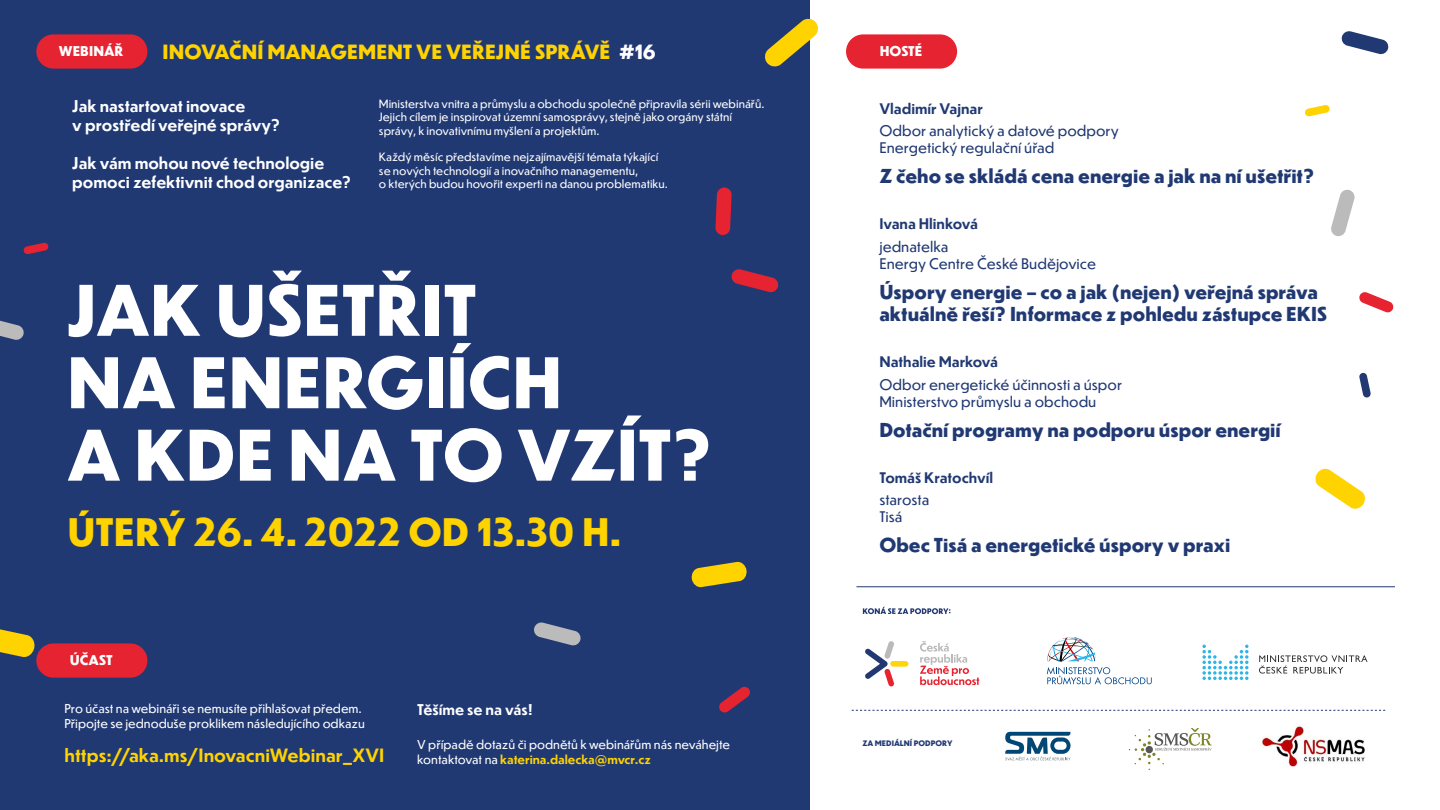
<style>
.page{position:relative;width:1440px;height:810px;background:#fff}
.page>*{position:absolute;margin:0;border:0;box-sizing:border-box;transform-origin:0 0}
.t1{font:800 68.32px "Dunbar Text";color:#fff}
.t2{font:800 37.28px "Dunbar Text";color:#ffd300}
.t3{font:800 19.27px "Dunbar Text";letter-spacing:-.005em;color:#ffd300}
.t4{font:800 18.9px "Dunbar Text";color:#213973}
.t5{font:700 18px "Dunbar Text";color:#ffd300}
.t6{font:700 15.98px/19.2px "Dunbar Text";color:#fff}
.t7{font:700 14.62px "Dunbar Text";color:#fff}
.t8{font:14.4px "Dunbar Text";color:#213973}
.t9{font:700 14.4px "Dunbar Text";color:#213973}
.t10{font:800 13.27px "Dunbar Text";color:#fff}
.t11{font:12.08px "Dunbar Text";color:#fff}
.t12{font:700 12.08px "Dunbar Text";color:#ffd300}
.t13{font:11.25px/13.5px "Dunbar Text";color:#fff}
.t14{font:800 7.5px "Dunbar Text";color:#213873}
.s1{color:#fff}
.s2{font-weight:400;color:#fff}
</style>
<div class="page">
<div style="left:0;top:0;width:810px;height:810px;background:#213973"></div>
<svg style="left:534px;top:622px;width:47px;height:24px"></svg>
<svg style="left:1331px;top:189px;width:24px;height:47px"></svg>
<svg style="left:715px;top:187px;width:17px;height:48px"></svg>
<svg style="left:1341px;top:31px;width:48px;height:24px"></svg>
<svg style="left:0;top:320px;width:24px;height:20px"></svg>
<svg style="left:731px;top:269px;width:48px;height:24px"></svg>
<svg style="left:719px;top:686px;width:31px;height:27px"></svg>
<svg style="left:1359px;top:292px;width:35px;height:21px"></svg>
<svg style="left:765px;top:18px;width:53px;height:49px"></svg>
<svg style="left:0;top:629px;width:35px;height:28px"></svg>
<svg style="left:23px;top:242px;width:26px;height:12px"></svg>
<svg style="left:1305px;top:105px;width:25px;height:12px"></svg>
<svg style="left:1359px;top:373px;width:12px;height:25px"></svg>
<svg style="left:691px;top:561px;width:56px;height:27px"></svg>
<svg style="left:1315px;top:468px;width:50px;height:41px"></svg>
<hr style="left:856px;top:586px;width:539px;height:1px;background:#213973">
<div style="left:846px;top:34px;width:111px;height:35px;background:#e62331;border-radius:17px"></div>
<div style="left:36px;top:34px;width:111px;height:35px;background:#e62331;border-radius:17px"></div>
<div style="left:36px;top:643px;width:111px;height:35px;background:#e62331;border-radius:17px"></div>
<svg style="left:1202px;top:645px;width:47px;height:35px"></svg>
<svg style="left:1259px;top:655px;width:109px;height:19px"></svg>
<svg style="left:1047px;top:667px;width:105px;height:17px"></svg>
<svg style="left:1047px;top:637px;width:49px;height:24px"></svg>
<div style="left:890px;top:661px;width:18px;height:6px;background:#ffd408;border-radius:3px"></div>
<svg style="left:865px;top:641px;width:29px;height:45px"></svg>
<svg style="left:920px;top:641px;width:59px;height:44px"></svg>
<svg style="left:863px;top:607px;width:87px;height:7px"></svg>
<img style="left:1262px;top:725px;width:103px;height:42px">
<svg style="left:1005px;top:732px;width:66px;height:29px"></svg>
<svg style="left:1129px;top:728px;width:83px;height:42px"></svg>
<div style="left:1146px;top:746px;width:7px;height:7px;background:#575757;border-radius:50%"></div>
<svg style="left:852px;top:710px;width:533px;height:1px"></svg>
<p class="t10" style="left:59px;top:42px;width:66px">WEBINÁŘ</p>
<p class="t3" style="left:163px;top:38px;width:495px">INOVAČNÍ MANAGEMENT VE VEŘEJNÉ SPRÁVĚ <span class="s1">#16</span></p>
<p class="t10" style="left:880px;top:42px;width:44px">HOSTÉ</p>
<p class="t6" style="left:72px;top:96px;width:210px">Jak nastartovat inovace<br>v prostředí veřejné správy?</p>
<p class="t6" style="left:72px;top:153px;width:281px">Jak vám mohou nové technologie pomoci zefektivnit chod organizace?</p>
<p class="t13" style="left:379px;top:97px;width:387px">Ministerstva vnitra a průmyslu a obchodu společně připravila sérii webinářů.<br>Jejich cílem je inspirovat územní samosprávy, stejně jako orgány státní správy, k inovativnímu myšlení a projektům.</p>
<p class="t13" style="left:379px;top:150px;width:291px">Každý měsíc představíme nejzajímavější témata týkající se nových technologií a inovačního managementu,<br>o kterých budou hovořit experti na danou problematiku.</p>
<p class="t1" style="left:67px;top:260px;width:411px">JAK UŠETŘIT</p>
<p class="t1" style="left:67px;top:332px;width:497px">NA ENERGIÍCH</p>
<p class="t1" style="left:67px;top:405px;width:647px">A KDE NA TO VZÍT?</p>
<p class="t2" style="left:67px;top:504px;width:556px">ÚTERÝ 26. 4. 2022 OD 13.30 H.</p>
<p class="t10" style="left:70px;top:651px;width:44px">ÚČAST</p>
<p class="t11" style="left:64px;top:700px;width:299px">Pro účast na webináři se nemusíte přihlašovat předem.</p>
<p class="t11" style="left:64px;top:715px;width:302px">Připojte se jednoduše proklikem následujícího odkazu</p>
<p class="t7" style="left:417px;top:699px;width:117px">Těšíme se na vás!</p>
<p class="t11" style="left:417px;top:736px;width:314px">V případě dotazů či podnětů k webinářům nás neváhejte</p>
<p class="t5" style="left:64px;top:742px;width:321px">https://aka.ms/InovacniWebinar_XVI</p>
<p class="t12" style="left:417px;top:750px;width:235px"><span class="s2">kontaktovat na</span> katerina.dalecka@mvcr.cz</p>
<p class="t9" style="left:879px;top:98px;width:105px">Vladimír Vajnar</p>
<p class="t8" style="left:879px;top:120px;width:241px">Odbor analytický a datové podpory</p>
<p class="t8" style="left:879px;top:138px;width:176px">Energetický regulační úřad</p>
<p class="t4" style="left:879px;top:162px;width:436px">Z čeho se skládá cena energie a jak na ní ušetřit?</p>
<p class="t9" style="left:879px;top:213px;width:100px">Ivana Hlinková</p>
<p class="t8" style="left:879px;top:236px;width:71px">jednatelka</p>
<p class="t8" style="left:879px;top:253px;width:218px">Energy Centre České Budějovice</p>
<p class="t4" style="left:879px;top:278px;width:440px">Úspory energie – co a jak (nejen) veřejná správa</p>
<p class="t4" style="left:879px;top:300px;width:449px">aktuálně řeší? Informace z pohledu zástupce EKIS</p>
<p class="t9" style="left:879px;top:351px;width:120px">Nathalie Marková</p>
<p class="t8" style="left:879px;top:374px;width:244px">Odbor energetické účinnosti a úspor</p>
<p class="t8" style="left:879px;top:391px;width:218px">Ministerstvo průmyslu a obchodu</p>
<p class="t4" style="left:879px;top:416px;width:403px">Dotační programy na podporu úspor energií</p>
<p class="t9" style="left:879px;top:467px;width:115px">Tomáš Kratochvíl</p>
<p class="t8" style="left:879px;top:489px;width:51px">starosta</p>
<p class="t8" style="left:879px;top:507px;width:25px">Tisá</p>
<p class="t4" style="left:879px;top:531px;width:353px">Obec Tisá a energetické úspory v praxi</p>
<p class="t14" style="left:862px;top:738px;width:92px">ZA MEDIÁLNÍ PODPORY</p>
</div>
